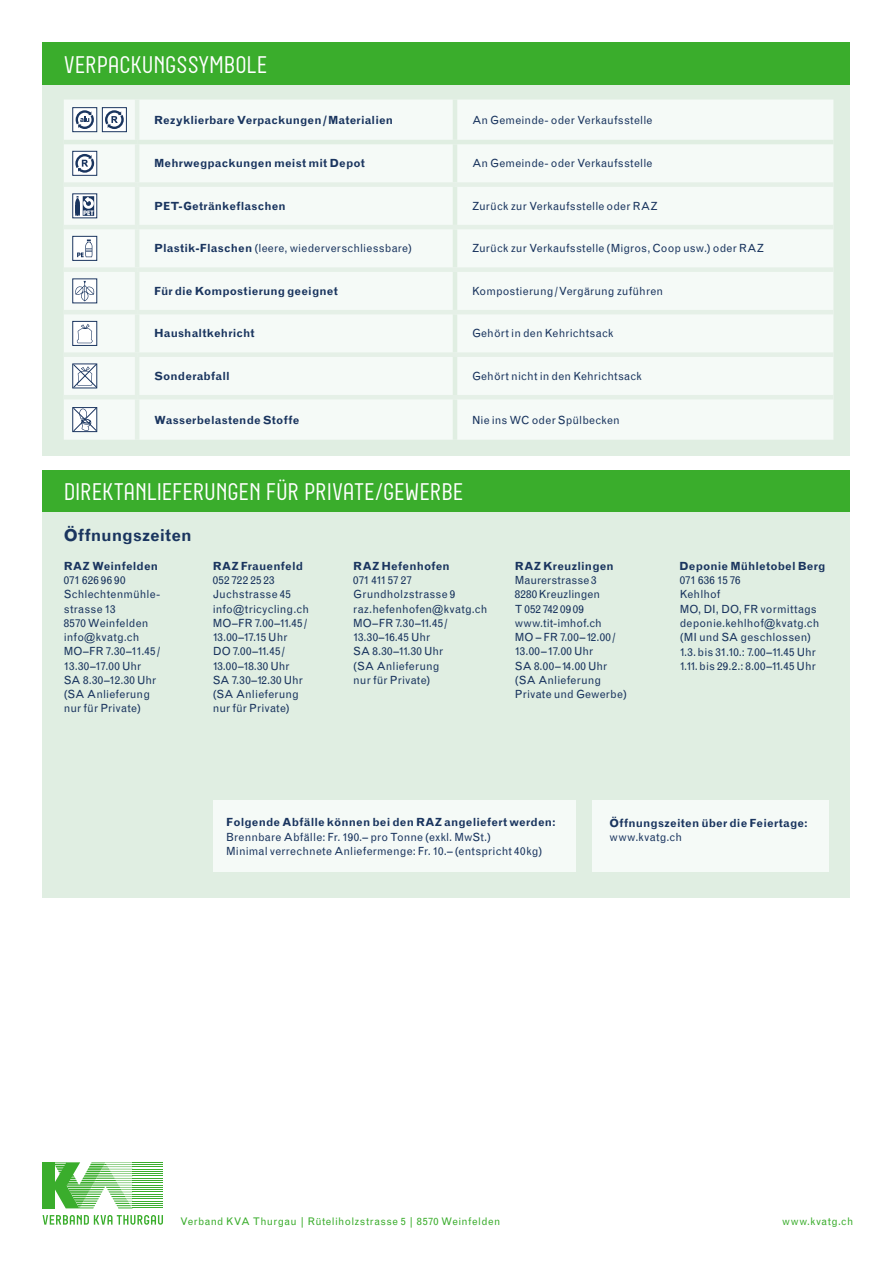
<style>
.page{position:relative;width:893px;height:1263px;background:#fff}
.page>*{position:absolute;margin:0;border:0;box-sizing:border-box;transform-origin:0 0}
.t1{font:24px "Neubau";letter-spacing:-.005em;color:#fff}
.t2{font:700 16.5px "Grotesque MT Std";letter-spacing:-.005em;color:#1a355f}
.t3{font:11.25px/14.2px "Grotesque MT Std";letter-spacing:.01em;color:#1a355f}
.t4{font:700 11.25px "Grotesque MT Std";letter-spacing:.01em;color:#1a355f}
.t5{font:10.5px "Grotesque MT Std";letter-spacing:.04em;color:#3aad2c}
.s1{font-weight:700}
</style>
<div class="page">
<hr style="left:133px;top:1162px;width:30px;height:1px;background:#3aad2c">
<hr style="left:133px;top:1173px;width:30px;height:1px;background:#3aad2c">
<hr style="left:133px;top:1171px;width:30px;height:1px;background:#3aad2c">
<hr style="left:133px;top:1169px;width:30px;height:1px;background:#3aad2c">
<hr style="left:133px;top:1166px;width:30px;height:1px;background:#3aad2c">
<hr style="left:133px;top:1164px;width:30px;height:1px;background:#3aad2c">
<hr style="left:133px;top:1185px;width:30px;height:1px;background:#3aad2c">
<hr style="left:133px;top:1182px;width:30px;height:1px;background:#3aad2c">
<hr style="left:133px;top:1180px;width:30px;height:1px;background:#3aad2c">
<hr style="left:133px;top:1178px;width:30px;height:1px;background:#3aad2c">
<hr style="left:133px;top:1176px;width:30px;height:1px;background:#3aad2c">
<hr style="left:133px;top:1196px;width:30px;height:1px;background:#3aad2c">
<hr style="left:133px;top:1194px;width:30px;height:1px;background:#3aad2c">
<hr style="left:133px;top:1192px;width:30px;height:1px;background:#3aad2c">
<hr style="left:133px;top:1189px;width:30px;height:1px;background:#3aad2c">
<hr style="left:133px;top:1187px;width:30px;height:1px;background:#3aad2c">
<hr style="left:133px;top:1208px;width:30px;height:1px;background:#3aad2c">
<hr style="left:133px;top:1205px;width:30px;height:1px;background:#3aad2c">
<hr style="left:133px;top:1203px;width:30px;height:1px;background:#3aad2c">
<hr style="left:133px;top:1201px;width:30px;height:1px;background:#3aad2c">
<hr style="left:133px;top:1198px;width:30px;height:1px;background:#3aad2c">
<div style="left:43px;top:1162px;width:12px;height:46px;background:#3aad2c"></div>
<svg style="left:53px;top:1162px;width:80px;height:47px"></svg>
<svg style="left:43px;top:1215px;width:120px;height:10px"></svg>
<div style="left:43px;top:43px;width:807px;height:42px;background:#3aad2c"></div>
<div style="left:43px;top:85px;width:807px;height:371px;background:#e0eee2"></div>
<div style="left:64px;top:100px;width:769px;height:340px;background:#f5faf7"></div>
<hr style="left:135px;top:100px;width:4px;height:40px;background:#e5f0e7">
<hr style="left:453px;top:100px;width:4px;height:40px;background:#e0eee2">
<hr style="left:64px;top:140px;width:73px;height:4px;background:#e0eee2">
<hr style="left:135px;top:144px;width:4px;height:38px;background:#e5f0e7">
<hr style="left:137px;top:140px;width:318px;height:4px;background:#e0eee2">
<hr style="left:453px;top:144px;width:4px;height:38px;background:#e0eee2">
<hr style="left:455px;top:140px;width:378px;height:4px;background:#e0eee2">
<div style="left:64px;top:182px;width:73px;height:5px;background:#e5f0e7"></div>
<hr style="left:135px;top:187px;width:4px;height:38px;background:#e5f0e7">
<div style="left:137px;top:182px;width:318px;height:5px;background:#e5f0e7"></div>
<hr style="left:453px;top:187px;width:4px;height:38px;background:#e0eee2">
<div style="left:455px;top:182px;width:378px;height:5px;background:#e5f0e7"></div>
<hr style="left:64px;top:225px;width:73px;height:4px;background:#e5f0e7">
<hr style="left:135px;top:229px;width:4px;height:38px;background:#e5f0e7">
<hr style="left:137px;top:225px;width:318px;height:4px;background:#e5f0e7">
<hr style="left:453px;top:229px;width:4px;height:38px;background:#e0eee2">
<hr style="left:455px;top:225px;width:378px;height:4px;background:#e5f0e7">
<div style="left:64px;top:267px;width:73px;height:5px;background:#e5f0e7"></div>
<hr style="left:64px;top:310px;width:73px;height:4px;background:#e5f0e7">
<div style="left:64px;top:352px;width:73px;height:5px;background:#e5f0e7"></div>
<hr style="left:135px;top:272px;width:4px;height:38px;background:#e5f0e7">
<hr style="left:135px;top:314px;width:4px;height:38px;background:#e5f0e7">
<hr style="left:135px;top:357px;width:4px;height:38px;background:#e5f0e7">
<div style="left:137px;top:267px;width:318px;height:5px;background:#e5f0e7"></div>
<hr style="left:137px;top:310px;width:318px;height:4px;background:#e5f0e7">
<div style="left:137px;top:352px;width:318px;height:5px;background:#e5f0e7"></div>
<hr style="left:453px;top:272px;width:4px;height:38px;background:#e0eee2">
<hr style="left:453px;top:314px;width:4px;height:38px;background:#e0eee2">
<hr style="left:453px;top:357px;width:4px;height:38px;background:#e0eee2">
<div style="left:455px;top:267px;width:378px;height:5px;background:#e5f0e7"></div>
<hr style="left:455px;top:310px;width:378px;height:4px;background:#e5f0e7">
<div style="left:455px;top:352px;width:378px;height:5px;background:#e5f0e7"></div>
<hr style="left:64px;top:395px;width:73px;height:4px;background:#e5f0e7">
<hr style="left:135px;top:399px;width:4px;height:41px;background:#e5f0e7">
<hr style="left:137px;top:395px;width:318px;height:4px;background:#e5f0e7">
<hr style="left:453px;top:399px;width:4px;height:41px;background:#e0eee2">
<hr style="left:455px;top:395px;width:378px;height:4px;background:#e5f0e7">
<div style="left:73px;top:108px;width:24px;height:24px;background:#fff"></div>
<svg style="left:76px;top:110px;width:18px;height:19px"></svg>
<div style="left:72px;top:107px;width:25px;height:25px;border:1px solid #1a355f"></div>
<div style="left:102px;top:108px;width:24px;height:24px;background:#fff"></div>
<svg style="left:105px;top:110px;width:19px;height:19px"></svg>
<div style="left:102px;top:107px;width:25px;height:25px;border:1px solid #1a355f"></div>
<div style="left:73px;top:151px;width:24px;height:24px;background:#fff"></div>
<svg style="left:75px;top:154px;width:19px;height:19px"></svg>
<div style="left:72px;top:151px;width:25px;height:25px;border:1px solid #1a355f"></div>
<div style="left:73px;top:194px;width:24px;height:24px;background:#fff"></div>
<svg style="left:75px;top:196px;width:20px;height:20px"></svg>
<div style="left:73px;top:236px;width:24px;height:24px;background:#fff"></div>
<svg style="left:77px;top:239px;width:15px;height:18px"></svg>
<div style="left:72px;top:236px;width:25px;height:25px;border:1px solid #1a355f"></div>
<div style="left:73px;top:279px;width:24px;height:24px;background:#fff"></div>
<svg style="left:75px;top:281px;width:20px;height:20px"></svg>
<div style="left:73px;top:321px;width:24px;height:24px;background:#fff"></div>
<svg style="left:77px;top:324px;width:16px;height:19px"></svg>
<div style="left:72px;top:321px;width:25px;height:25px;border:1px solid #1a355f"></div>
<svg style="left:74px;top:365px;width:21px;height:21px"></svg>
<div style="left:72px;top:363px;width:25px;height:25px;border:1px solid #1a355f"></div>
<svg style="left:74px;top:409px;width:21px;height:21px"></svg>
<div style="left:72px;top:407px;width:25px;height:25px;border:1px solid #1a355f"></div>
<div style="left:43px;top:470px;width:807px;height:43px;background:#3aad2c"></div>
<div style="left:43px;top:513px;width:807px;height:385px;background:#e0eee2"></div>
<div style="left:213px;top:800px;width:362px;height:72px;background:#f5faf7"></div>
<div style="left:592px;top:800px;width:237px;height:72px;background:#f5faf7"></div>
<h1 class="t1" style="left:64px;top:51px;width:205px">VERPACKUNGSSYMBOLE</h1>
<p class="t4" style="left:154px;top:113px;width:241px">Rezyklierbare Verpackungen/Materialien</p>
<p class="t3" style="left:472px;top:113px;width:182px">An Gemeinde- oder Verkaufsstelle</p>
<p class="t4" style="left:154px;top:157px;width:212px">Mehrwegpackungen meist mit Depot</p>
<p class="t3" style="left:472px;top:156px;width:182px">An Gemeinde- oder Verkaufsstelle</p>
<p class="t4" style="left:154px;top:199px;width:133px">PET-Getränkeflaschen</p>
<p class="t3" style="left:472px;top:199px;width:187px">Zurück zur Verkaufsstelle oder RAZ</p>
<p class="t3" style="left:154px;top:241px;width:259px"><span class="s1">Plastik-Flaschen</span> (leere, wiederverschliessbare)</p>
<p class="t3" style="left:472px;top:241px;width:293px">Zurück zur Verkaufsstelle (Migros, Coop usw.) oder RAZ</p>
<p class="t4" style="left:154px;top:284px;width:185px">Für die Kompostierung geeignet</p>
<p class="t3" style="left:472px;top:284px;width:193px">Kompostierung/Vergärung zuführen</p>
<p class="t4" style="left:154px;top:327px;width:102px">Haushaltkehricht</p>
<p class="t3" style="left:472px;top:326px;width:143px">Gehört in den Kehrichtsack</p>
<p class="t4" style="left:154px;top:369px;width:77px">Sonderabfall</p>
<p class="t3" style="left:472px;top:369px;width:171px">Gehört nicht in den Kehrichtsack</p>
<p class="t4" style="left:154px;top:413px;width:147px">Wasserbelastende Stoffe</p>
<p class="t3" style="left:472px;top:413px;width:149px">Nie ins WC oder Spülbecken</p>
<h1 class="t1" style="left:64px;top:479px;width:401px">DIREKTANLIEFERUNGEN FÜR PRIVATE/GEWERBE</h1>
<h2 class="t2" style="left:64px;top:526px;width:129px">Öffnungszeiten</h2>
<p class="t4" style="left:64px;top:559px;width:96px">RAZ Weinfelden</p>
<p class="t3" style="left:64px;top:573px;width:98px">071 626 96 90<br>Schlechtenmühle&shy;strasse 13<br>8570 Weinfelden info@kvatg.ch<br>MO–FR 7.30–11.45/<br>13.30–17.00 Uhr<br>SA 8.30–12.30 Uhr (SA Anlieferung nur für Private)</p>
<p class="t4" style="left:213px;top:559px;width:92px">RAZ Frauenfeld</p>
<p class="t3" style="left:213px;top:573px;width:98px">052 722 25 23<br>Juchstrasse 45 info@tricycling.ch<br>MO–FR 7.00–11.45/<br>13.00–17.15 Uhr<br>DO 7.00–11.45/<br>13.00–18.30 Uhr<br>SA 7.30–12.30 Uhr (SA Anlieferung nur für Private)</p>
<p class="t4" style="left:353px;top:559px;width:98px">RAZ Hefenhofen</p>
<p class="t3" style="left:353px;top:573px;width:136px">071 411 57 27<br>Grundholzstrasse 9 raz.hefenhofen@kvatg.ch<br>MO–FR 7.30–11.45/<br>13.30–16.45 Uhr<br>SA 8.30–11.30 Uhr<br>(SA Anlieferung<br>nur für Private)</p>
<p class="t4" style="left:515px;top:559px;width:100px">RAZ Kreuzlingen</p>
<p class="t3" style="left:515px;top:573px;width:113px">Maurerstrasse 3<br>8280 Kreuzlingen<br>T 052 742 09 09 www.tit-imhof.ch<br>MO – FR 7.00–12.00/<br>13.00–17.00 Uhr<br>SA 8.00–14.00 Uhr (SA Anlieferung<br>Private und Gewerbe)</p>
<p class="t4" style="left:679px;top:559px;width:148px">Deponie Mühletobel Berg</p>
<p class="t3" style="left:680px;top:573px;width:141px">071 636 15 76<br>Kehlhof<br>MO, DI, DO, FR vormittags deponie.kehlhof@kvatg.ch (MI und SA geschlossen)<br>1.3. bis 31.10.: 7.00–11.45 Uhr<br>1.11. bis 29.2.: 8.00–11.45 Uhr</p>
<p class="t4" style="left:226px;top:816px;width:331px">Folgende Abfälle können bei den RAZ angeliefert werden:</p>
<p class="t3" style="left:226px;top:830px;width:318px">Brennbare Abfälle: Fr. 190.– pro Tonne (exkl. MwSt.)<br>Minimal verrechnete Anliefermenge: Fr. 10.– (entspricht 40kg)</p>
<p class="t4" style="left:610px;top:816px;width:200px">Öffnungszeiten über die Feiertage:</p>
<p class="t3" style="left:610px;top:830px;width:74px">www.kvatg.ch</p>
<p class="t5" style="left:180px;top:1215px;width:322px">Verband KVA Thurgau | Rüteliholzstrasse 5 | 8570 Weinfelden</p>
<p class="t5" style="left:782px;top:1215px;width:73px">www.kvatg.ch</p>
</div>
